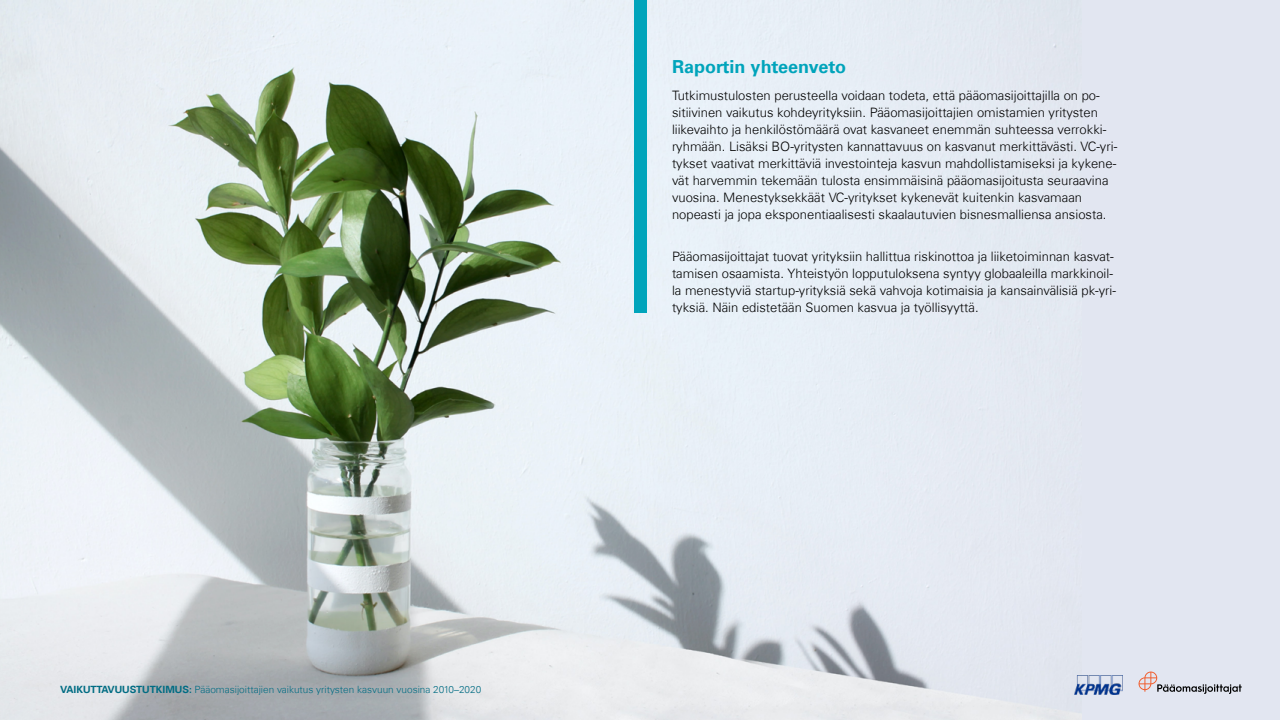
<style>
.page{position:relative;width:1280px;height:720px;background:#e2e6f1}
.page>*{position:absolute;margin:0;border:0;box-sizing:border-box;transform-origin:0 0}
.t1{font:700 18px "Universfor KPMG";color:#00a4bb}
.t2{font:300 13px/17px "Universfor KPMG";color:#000}
.t3{font:300 10px "Universfor KPMG";color:#006c83}
.s1{font-weight:700}
</style>
<div class="page">
<img style="left:0;top:0;width:1082px;height:720px">
<img style="left:1075px;top:676px;width:47px;height:19px">
<svg style="left:1139px;top:672px;width:103px;height:22px"></svg>
<div style="left:634px;top:0;width:12px;height:312px;background:#00a4bb"></div>
<p class="t3" style="left:60px;top:683px;width:423px"><span class="s1">VAIKUTTAVUUSTUTKIMUS:</span> Pääomasijoittajien vaikutus yritysten kasvuun vuosina 2010–2020</p>
<h1 class="t1" style="left:672px;top:56px;width:176px">Raportin yhteenveto</h1>
<p class="t2" style="left:672px;top:87px;width:447px">Tutkimustulosten perusteella voidaan todeta, että pääomasijoittajilla on po&shy;sitiivinen vaikutus kohdeyrityksiin. Pääomasijoittajien omistamien yritysten liikevaihto ja henkilöstömäärä ovat kasvaneet enemmän suhteessa verrokki&shy;ryhmään. Lisäksi BO-yritysten kannattavuus on kasvanut merkittävästi. VC-yri&shy;tykset vaativat merkittäviä investointeja kasvun mahdollistamiseksi ja kykene&shy;vät harvemmin tekemään tulosta ensimmäisinä pääomasijoitusta seuraavina vuosina. Menestyksekkäät VC-yritykset kykenevät kuitenkin kasvamaan nopeasti ja jopa eksponentiaalisesti skaalautuvien bisnesmalliensa ansiosta.</p>
<p class="t2" style="left:672px;top:248px;width:446px">Pääomasijoittajat tuovat yrityksiin hallittua riskinottoa ja liiketoiminnan kasvat&shy;tamisen osaamista. Yhteistyön lopputuloksena syntyy globaaleilla markkinoil&shy;la menestyviä startup-yrityksiä sekä vahvoja kotimaisia ja kansainvälisiä pk-yri&shy;tyksiä. Näin edistetään Suomen kasvua ja työllisyyttä.</p>
</div>
